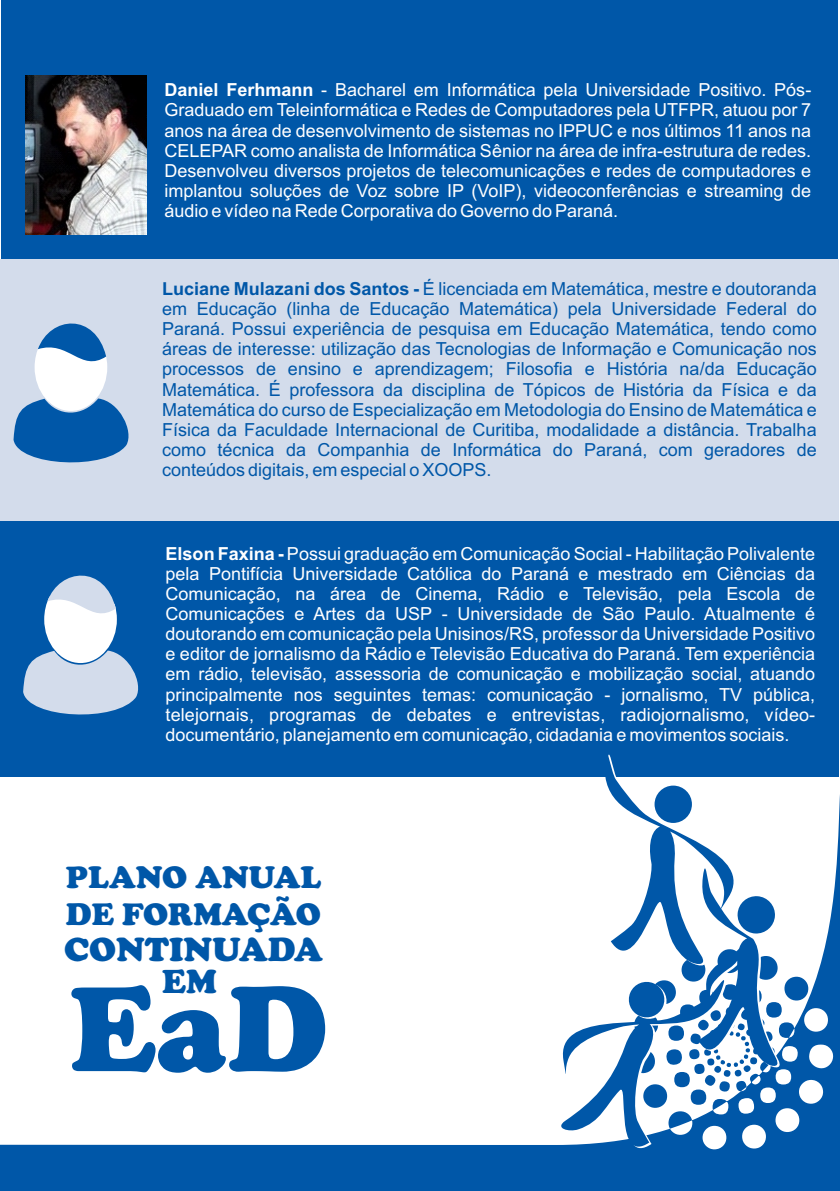
<style>
.page{position:relative;width:840px;height:1191px;background:#fff}
.page>*{position:absolute;margin:0;border:0;box-sizing:border-box;transform-origin:0 0}
.t1{font:900 125.2px "Cooper";color:#0057a8}
.t2{font:900 34.6px "Cooper";color:#0057a8}
.t3{font:900 32.2px/37px "Cooper";color:#0057a8}
.t4{font:18px/20.2px "Arial";color:#fff;text-align:justify}
.t5{font:18px/20.2px "Arial";color:#0057a8;text-align:justify}
.s1{font-weight:700}
</style>
<div class="page">
<div style="left:0;top:259px;width:838px;height:262px;background:#d3dceb"></div>
<div style="left:0;top:521px;width:838px;height:255px;background:#0057a8"></div>
<div style="left:2px;top:0;width:835px;height:259px;background:#0057a8"></div>
<img style="left:25px;top:76px;width:122px;height:159px">
<svg style="left:0;top:776px;width:839px;height:415px"></svg>
<svg style="left:553px;top:754px;width:230px;height:413px"></svg>
<svg style="left:14px;top:323px;width:115px;height:140px"></svg>
<svg style="left:23px;top:575px;width:116px;height:140px"></svg>
<p class="t4" style="left:164px;top:82px;width:648px"><span class="s1">Daniel Ferhmann</span> - Bacharel em Informática pela Universidade Positivo. Pós-Graduado em Teleinformática e Redes de Computadores pela UTFPR, atuou por 7 anos na área de desenvolvimento de sistemas no IPPUC e nos últimos 11 anos na CELEPAR como analista de Informática Sênior na área de infra-estrutura de redes.<br>Desenvolveu diversos projetos de telecomunicações e redes de computadores e implantou soluções de Voz sobre IP (VoIP), videoconferências e streaming de áudio e vídeo na Rede Corporativa do Governo do Paraná.</p>
<p class="t5" style="left:162px;top:280px;width:655px"><span class="s1">Luciane Mulazani dos Santos -</span> É licenciada em Matemática, mestre e doutoranda em Educação (linha de Educação Matemática) pela Universidade Federal do Paraná. Possui experiência de pesquisa em Educação Matemática, tendo como áreas de interesse: utilização das Tecnologias de Informação e Comunicação nos processos de ensino e aprendizagem; Filosofia e História na/da Educação Matemática. É professora da disciplina de Tópicos de História da Física e da Matemática do curso de Especialização em Metodologia do Ensino de Matemática e Física da Faculdade Internacional de Curitiba, modalidade a distância. Trabalha como técnica da Companhia de Informática do Paraná, com geradores de conteúdos digitais, em especial o XOOPS.</p>
<p class="t4" style="left:165px;top:545px;width:651px"><span class="s1">Elson Faxina -</span> Possui graduação em Comunicação Social - Habilitação Polivalente pela Pontifícia Universidade Católica do Paraná e mestrado em Ciências da Comunicação, na área de Cinema, Rádio e Televisão, pela Escola de Comunicações e Artes da USP - Universidade de São Paulo. Atualmente é doutorando em comunicação pela Unisinos/RS, professor da Universidade Positivo e editor de jornalismo da Rádio e Televisão Educativa do Paraná. Tem experiência em rádio, televisão, assessoria de comunicação e mobilização social, atuando principalmente nos seguintes temas: comunicação - jornalismo, TV pública, telejornais, programas de debates e entrevistas, radiojornalismo, vídeo&shy;documentário, planejamento em comunicação, cidadania e movimentos sociais.</p>
<h3 class="t3" style="left:66px;top:862px;width:256px">PLANO ANUAL<br>DE FORMAÇÃO</h3>
<h2 class="t2" style="left:162px;top:970px;width:56px">EM</h2>
<h2 class="t2" style="left:64px;top:937px;width:260px">CONTINUADA</h2>
<h1 class="t1" style="left:70px;top:987px;width:259px">EaD</h1>
</div>
